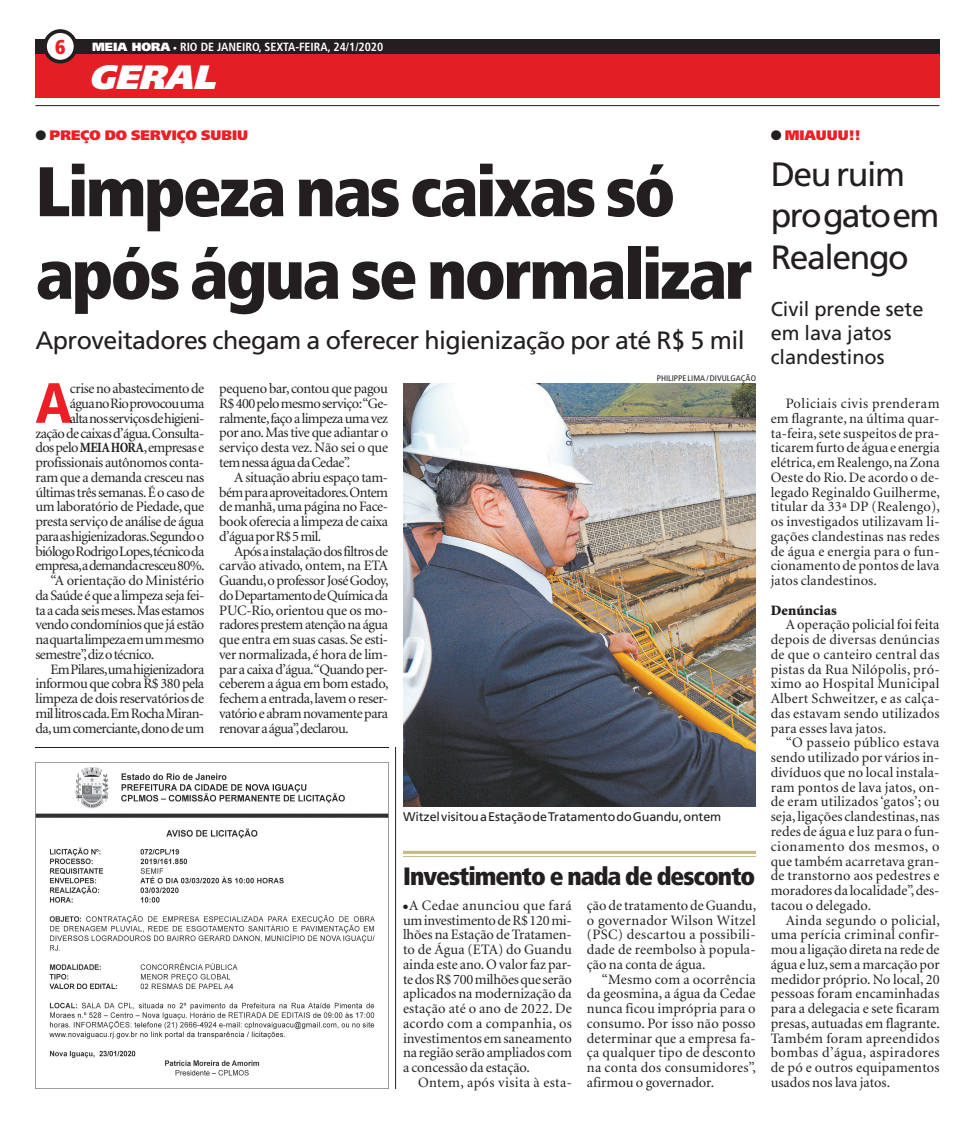
<style>
.page{position:relative;width:975px;height:1124px;background:#fff}
.page>*{position:absolute;margin:0;border:0;box-sizing:border-box;transform-origin:0 0}
.t1{font:900 condensed 70px/82.5px "Frutiger";letter-spacing:-.04em;color:#231f20}
.t2{font:900 condensed 56.62px "Frutiger";color:#ed1f26}
.t3{font:33.75px/41.2px "Frutiger";letter-spacing:-.045em;color:#231f20}
.t4{font:italic 900 33.75px "Frutiger";color:#fff}
.t5{font:25px "Frutiger";letter-spacing:-.025em;color:#231f20}
.t6{font:900 condensed 25px "Frutiger";letter-spacing:-.04em;color:#231f20}
.t7{font:20px/23.8px "Frutiger";letter-spacing:-.005em;color:#231f20}
.t8{font:900 condensed 20px "Frutiger";color:#ed1f26}
.t9{font:14.38px/14.8px "Minion";letter-spacing:-.03em;color:#231f20;text-align:justify}
.t10{font:14.38px "Minion";letter-spacing:-.05em;color:#231f20}
.t11{font:14.38px "Minion";letter-spacing:.025em;color:#231f20}
.t12{font:900 14.38px "Minion";letter-spacing:.01em;color:#231f20}
.t13{font:900 13.75px "Frutiger";color:#ed1f26}
.t14{font:12.5px "Frutiger";letter-spacing:-.01em;color:#231f20}
.t15{font:700 condensed 11.88px "Frutiger";color:#fff}
.t16{font:condensed 8.12px "Frutiger";color:#231f20;scale:1.08 1}
.s1{font-weight:900;font-stretch:normal}
.s2{font-weight:700;font-stretch:condensed}
</style>
<div class="page">
<hr style="left:35px;top:105px;width:904px;height:1px;background:#231f20">
<div style="left:35px;top:54px;width:904px;height:44px;background:#e31f25"></div>
<img style="left:35px;top:762px;width:353px;height:326px">
<hr style="left:35px;top:747px;width:353px;height:1px;background:#231f20">
<hr style="left:395px;top:747px;width:1px;height:341px;background:#231f20">
<img style="left:403px;top:383px;width:352px;height:423px">
<svg style="left:403px;top:853px;width:352px;height:1px"></svg>
<hr style="left:403px;top:850px;width:352px;height:3px;background:#c7ba88">
<hr style="left:403px;top:855px;width:352px;height:1px;background:#c7ba88">
<div style="left:35px;top:39px;width:904px;height:15px;background:#231f20"></div>
<div style="left:45px;top:31px;width:31px;height:31px;background:#fff;border-radius:50%"></div>
<div style="left:43px;top:29px;width:34px;height:34px;border:4px solid #231f20;border-radius:50%"></div>
<h3 class="t8" style="left:55px;top:35px;width:12px">6</h3>
<p class="t15" style="left:92px;top:40px;width:219px"><span class="s1">MEIA HORA ·</span> RIO DE JANEIRO, SEXTA-FEIRA</p>
<p class="t15" style="left:328px;top:40px;width:57px">, 24/1/2020</p>
<h3 class="t4" style="left:89px;top:57px;width:139px">GERAL</h3>
<p class="t13" style="left:49px;top:127px;width:200px">PREÇO DO SERVIÇO SUBIU</p>
<h1 class="t1" style="left:35px;top:150px;width:719px">Limpeza nas caixas só após água se normalizar</h1>
<h3 class="t5" style="left:35px;top:325px;width:710px">Aproveitadores chegam a oferecer higienização por até R$ 5 mil</h3>
<h2 class="t2" style="left:35px;top:369px;width:38px">A</h2>
<p class="t9" style="left:70px;top:382px;width:136px">crise no abastecimento de</p>
<p class="t10" style="left:70px;top:396px;width:136px">água no Rio provocou uma</p>
<p class="t9" style="left:70px;top:411px;width:136px">alta nos serviços de higieni-</p>
<p class="t9" style="left:35px;top:426px;width:170px">zação de caixas d’água. Consulta-</p>
<p class="t9" style="left:35px;top:441px;width:170px">dos pelo <span class="s2">MEIA HORA</span>, empresas e</p>
<p class="t9" style="left:35px;top:455px;width:170px">profissionais autônomos conta-</p>
<p class="t9" style="left:35px;top:470px;width:170px">ram que a demanda cresceu nas</p>
<p class="t9" style="left:35px;top:485px;width:170px">últimas três semanas. É o caso de</p>
<p class="t9" style="left:35px;top:500px;width:170px">um laboratório de Piedade, que</p>
<p class="t9" style="left:35px;top:514px;width:170px">presta serviço de análise de água</p>
<p class="t9" style="left:35px;top:529px;width:170px">para as higienizadoras. Segundo o</p>
<p class="t9" style="left:35px;top:544px;width:170px">biólogo Rodrigo Lopes, técnico da</p>
<p class="t10" style="left:35px;top:558px;width:171px">empresa, a demanda cresceu 80%.</p>
<p class="t9" style="left:50px;top:573px;width:155px">“A orientação do Ministério</p>
<p class="t9" style="left:35px;top:588px;width:170px">da Saúde é que a limpeza seja fei-</p>
<p class="t9" style="left:35px;top:603px;width:170px">ta a cada seis meses. Mas estamos</p>
<p class="t9" style="left:35px;top:618px;width:170px">vendo condomínios que já estão</p>
<p class="t9" style="left:35px;top:632px;width:170px">na quarta limpeza em um mesmo</p>
<p class="t9" style="left:35px;top:647px;width:120px">semestre”, diz o técnico.</p>
<p class="t9" style="left:50px;top:662px;width:155px">Em Pilares, uma higienizadora</p>
<p class="t9" style="left:35px;top:677px;width:170px">informou que cobra R$ 380 pela</p>
<p class="t9" style="left:35px;top:691px;width:170px">limpeza de dois reservatórios de</p>
<p class="t9" style="left:35px;top:706px;width:170px">mil litros cada. Em Rocha Miran-</p>
<p class="t9" style="left:35px;top:721px;width:170px">da, um comerciante, dono de um</p>
<p class="t9" style="left:219px;top:382px;width:170px">pequeno bar, contou que pagou R$ 400 pelo mesmo serviço: “Ge&shy;ralmente, faço a limpeza uma vez por ano. Mas tive que adiantar o serviço desta vez. Não sei o que tem nessa água da Cedae”.</p>
<p class="t9" style="left:219px;top:470px;width:170px;text-indent:15px">A situação abriu espaço tam&shy;bém para aproveitadores. Ontem de manhã, uma página no Face&shy;book oferecia a limpeza de caixa d’água por R$ 5 mil.</p>
<p class="t9" style="left:219px;top:544px;width:171px;text-indent:15px">Após a instalação dos filtros de carvão ativado, ontem, na ETA Guandu, o professor José Godoy, do Departamento de Química da PUC-Rio, orientou que os mo&shy;radores prestem atenção na água que entra em suas casas. Se esti&shy;ver normalizada, é hora de lim&shy;par a caixa d’água. “Quando per&shy;ceberem a água em bom estado, fechem a entrada, lavem o reser&shy;vatório e abram novamente para renovar a água”, declarou.</p>
<p class="t16" style="left:656px;top:374px;width:93px">PHILIPPE LIMA / DIVULGAÇÃO</p>
<p class="t14" style="left:403px;top:809px;width:320px">Witzel visitou a Estação de Tratamento do Guandu, ontem</p>
<h3 class="t6" style="left:403px;top:860px;width:353px">Investimento e nada de desconto</h3>
<p class="t9" style="left:403px;top:898px;width:170px;text-indent:6px">A Cedae anunciou que fará um investimento de R$ 120 mi&shy;lhões na Estação de Tratamen&shy;to de Água (ETA) do Guandu ainda este ano. O valor faz par&shy;te dos R$ 700 milhões que serão aplicados na modernização da estação até o ano de 2022. De acordo com a companhia, os investimentos em saneamento na região serãoampliados com a concessão da estação.</p>
<p class="t11" style="left:418px;top:1075px;width:155px">Ontem, após visita à esta-</p>
<p class="t9" style="left:587px;top:898px;width:171px">ção de tratamento de Guandu, o governador Wilson Witzel (PSC) descartou a possibili&shy;dade de reembolso à popula&shy;ção na conta de água.</p>
<p class="t9" style="left:587px;top:972px;width:171px;text-indent:15px">“Mesmo com a ocorrência da geosmina, a água da Cedae nunca ficou imprópria para o consumo. Por isso não posso determinar que a empresa fa&shy;ça qualquer tipo de desconto na conta dos consumidores”, afirmou o governador.</p>
<p class="t13" style="left:784px;top:127px;width:77px">MIAUUU!!</p>
<h3 class="t3" style="left:770px;top:154px;width:170px">Deu ruim pro gato em<br>Realengo</h3>
<h3 class="t7" style="left:770px;top:297px;width:154px">Civil prende sete em lava jatos clandestinos</h3>
<p class="t9" style="left:770px;top:396px;width:171px;text-indent:15px">Policiais civis prenderam em flagrante, na última quar&shy;ta-feira, sete suspeitos de pra&shy;ticarem furto de água e energia elétrica, em Realengo, na Zona Oeste do Rio. De acordo o de&shy;legado Reginaldo Guilherme, titular da 33ª DP (Realengo), os investigados utilizavam li&shy;gações clandestinas nas redes de água e energia para o fun&shy;cionamento de pontos de lava jatos clandestinos.</p>
<p class="t12" style="left:770px;top:602px;width:67px">Denúncias</p>
<p class="t9" style="left:770px;top:618px;width:170px;text-indent:15px">A operação policial foi feita depois de diversas denúncias de que o canteiro central das pistas da Rua Nilópolis, pró&shy;ximo ao Hospital Municipal Albert Schweitzer, e as calça&shy;das estavam sendo utilizados para esses lava jatos.</p>
<p class="t9" style="left:770px;top:736px;width:170px;text-indent:15px">“O passeio público estava sendo utilizado por vários in&shy;divíduos que no local instala&shy;ram pontos de lava jatos, on&shy;de eram utilizados ‘gatos’; ou seja, ligações clandestinas, nas redes de água e luz para o fun&shy;cionamento dos mesmos, o que também acarretava gran&shy;de transtorno aos pedestres e moradores da localidade”, des&shy;tacou o delegado.</p>
<p class="t9" style="left:770px;top:913px;width:171px;text-indent:15px">Ainda segundo o policial, uma perícia criminal confir&shy;mou a ligação direta na rede de água e luz, sem a marcação por medidor próprio. No local, 20 pessoas foram encaminhadas para a delegacia e sete ficaram presas, autuadas em flagrante.<br>Também foram apreendidos bombas d’água, aspiradores de pó e outros equipamentos usados nos lava jatos.</p>
</div>
